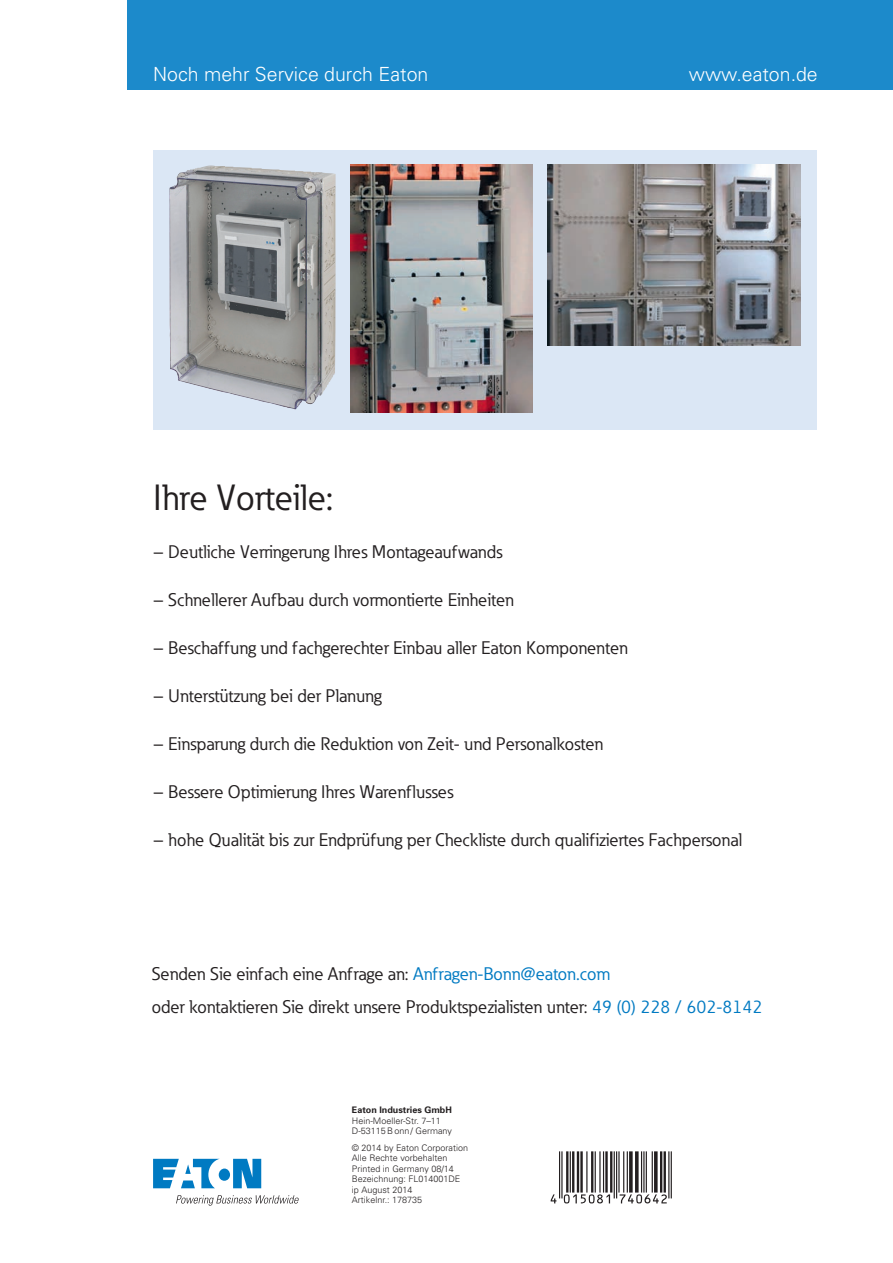
<style>
.page{position:relative;width:893px;height:1263px;background:#fff}
.page>*{position:absolute;margin:0;border:0;box-sizing:border-box;transform-origin:0 0}
.t1{font:36px "Eaton";color:#231f20}
.t2{font:300 19.5px "Univers";color:#fff}
.t3{font:18px/33.2px "Eaton";color:#231f20}
.t4{font:300 9px/10.5px "Univers";color:#231f20}
.t5{font:700 9px "Univers";color:#231f20}
.s1{color:#007ac2}
</style>
<div class="page">
<div style="left:128px;top:0;width:765px;height:89px;background:#1c8acb"></div>
<div style="left:153px;top:150px;width:663px;height:279px;background:#dbe7f5"></div>
<img style="left:169px;top:165px;width:167px;height:244px">
<img style="left:350px;top:165px;width:183px;height:248px">
<img style="left:547px;top:165px;width:253px;height:181px">
<svg style="left:153px;top:1159px;width:108px;height:29px"></svg>
<svg style="left:176px;top:1195px;width:123px;height:11px"></svg>
<hr style="left:671px;top:1151px;width:1px;height:47px;background:#231f20">
<hr style="left:668px;top:1151px;width:1px;height:47px;background:#231f20">
<hr style="left:663px;top:1151px;width:3px;height:41px;background:#231f20">
<hr style="left:660px;top:1151px;width:2px;height:41px;background:#231f20">
<svg style="left:654px;top:1151px;width:4px;height:41px"></svg>
<hr style="left:652px;top:1151px;width:1px;height:41px;background:#231f20">
<hr style="left:646px;top:1151px;width:1px;height:41px;background:#231f20">
<hr style="left:643px;top:1151px;width:1px;height:41px;background:#231f20">
<hr style="left:641px;top:1151px;width:1px;height:41px;background:#231f20">
<svg style="left:635px;top:1151px;width:4px;height:41px"></svg>
<svg style="left:629px;top:1151px;width:4px;height:41px"></svg>
<hr style="left:627px;top:1151px;width:1px;height:41px;background:#231f20">
<hr style="left:623px;top:1151px;width:1px;height:41px;background:#231f20">
<hr style="left:618px;top:1151px;width:2px;height:41px;background:#231f20">
<hr style="left:616px;top:1151px;width:1px;height:47px;background:#231f20">
<hr style="left:614px;top:1151px;width:1px;height:47px;background:#231f20">
<hr style="left:610px;top:1151px;width:2px;height:41px;background:#231f20">
<hr style="left:605px;top:1151px;width:3px;height:41px;background:#231f20">
<hr style="left:603px;top:1151px;width:1px;height:41px;background:#231f20">
<hr style="left:599px;top:1151px;width:2px;height:41px;background:#231f20">
<hr style="left:595px;top:1151px;width:1px;height:41px;background:#231f20">
<hr style="left:591px;top:1151px;width:2px;height:41px;background:#231f20">
<hr style="left:586px;top:1151px;width:1px;height:41px;background:#231f20">
<hr style="left:580px;top:1151px;width:3px;height:41px;background:#231f20">
<hr style="left:577px;top:1151px;width:2px;height:41px;background:#231f20">
<hr style="left:572px;top:1151px;width:2px;height:41px;background:#231f20">
<hr style="left:570px;top:1151px;width:1px;height:41px;background:#231f20">
<hr style="left:566px;top:1151px;width:2px;height:41px;background:#231f20">
<hr style="left:561px;top:1151px;width:2px;height:47px;background:#231f20">
<hr style="left:559px;top:1151px;width:1px;height:47px;background:#231f20">
<svg style="left:551px;top:1194px;width:116px;height:9px"></svg>
<p class="t2" style="left:153px;top:62px;width:277px">Noch mehr Service durch Eaton</p>
<p class="t2" style="left:689px;top:62px;width:130px">www.eaton.de</p>
<h1 class="t1" style="left:153px;top:475px;width:182px">Ihre Vorteile:</h1>
<p class="t3" style="left:153px;top:535px;width:351px">– Deutliche Verringerung Ihres Montageaufwands</p>
<p class="t3" style="left:153px;top:583px;width:362px">– Schnellerer Aufbau durch vormontierte Einheiten</p>
<p class="t3" style="left:153px;top:631px;width:476px">– Beschaffung und fachgerechter Einbau aller Eaton Komponenten</p>
<p class="t3" style="left:153px;top:679px;width:230px">– Unterstützung bei der Planung</p>
<p class="t3" style="left:153px;top:727px;width:452px">– Einsparung durch die Reduktion von Zeit- und Personalkosten</p>
<p class="t3" style="left:153px;top:775px;width:302px">– Bessere Optimierung Ihres Warenflusses</p>
<p class="t3" style="left:153px;top:823px;width:591px">– hohe Qualität bis zur Endprüfung per Checkliste durch qualifiziertes Fachpersonal</p>
<p class="t3" style="left:152px;top:957px;width:612px">Senden Sie einfach eine Anfrage an: <span class="s1">Anfragen-Bonn@eaton.com<br></span>oder kontaktieren Sie direkt unsere Produktspezialisten unter: <span class="s1">49 (0) 228 / 602-8142</span></p>
<p class="t5" style="left:352px;top:1104px;width:102px">Eaton Industries GmbH</p>
<p class="t4" style="left:352px;top:1115px;width:102px">Hein-Moeller-Str. 7–11<br>D-53115 B onn / Germany</p>
<p class="t4" style="left:352px;top:1142px;width:118px">© 2014 by Eaton Corporation<br>Alle Rechte vorbehalten<br>Printed in Germany 08/14<br>Bezeichnung: FL014001DE ip August 2014<br>Artikelnr.: 178735</p>
</div>
